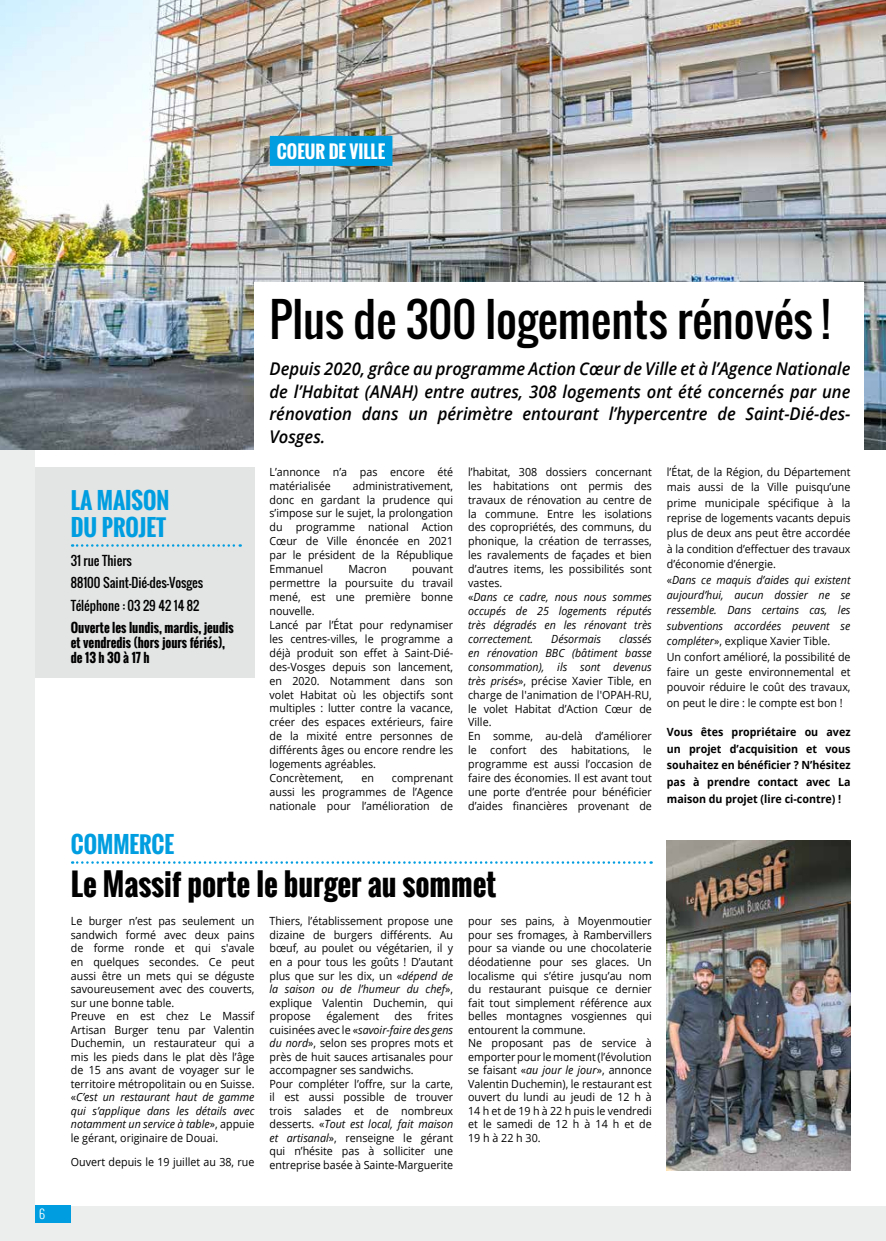
<style>
.page{position:relative;width:886px;height:1241px;background:#fff}
.page>*{position:absolute;margin:0;border:0;box-sizing:border-box;transform-origin:0 0}
.t1{font:45px "Oswald";color:#000}
.t2{font:700 30px "Oswald";color:#000}
.t3{font:700 22.5px/27px "Oswald";color:#009ee0}
.t4{font:italic 600 17.5px/22.5px "Open Sans";color:#000;text-align:justify;scale:.95 1}
.t5{font:700 17.5px "Oswald";color:#fff}
.t6{font:700 12.5px/15px "Oswald";color:#000}
.t7{font:12.5px/22.1px "Oswald";color:#000}
.t8{font:300 12.5px "Oswald";color:#fff}
.t9{font:11.25px/13.5px "Open Sans";color:#000;scale:.95 1}
.t10{font:700 11.25px/16.9px "Open Sans";color:#000;text-align:justify;scale:.95 1}
.t11{font:italic 11.25px "Open Sans";color:#000;scale:.95 1}
.s1{font-style:italic}
</style>
<div class="page">
<div style="left:0;top:0;width:886px;height:1240px;background:#eceded"></div>
<div style="left:35px;top:35px;width:851px;height:1170px;background:#fff"></div>
<img style="left:0;top:0;width:886px;height:449px">
<div style="left:254px;top:282px;width:610px;height:174px;background:#fff"></div>
<div style="left:270px;top:136px;width:122px;height:30px;background:#009ee0"></div>
<svg style="left:72px;top:861px;width:580px;height:2px"></svg>
<img style="left:667px;top:840px;width:183px;height:329px">
<div style="left:35px;top:467px;width:219px;height:210px;background:#e3e4e4"></div>
<svg style="left:72px;top:544px;width:169px;height:2px"></svg>
<div style="left:35px;top:1205px;width:36px;height:17px;background:#009ee0"></div>
<h3 class="t5" style="left:277px;top:138px;width:110px">COEUR DE VILLE</h3>
<p class="t8" style="left:39px;top:1204px;width:7px">6</p>
<h3 class="t3" style="left:71px;top:487px;width:100px">LA MAISON<br>DU PROJET</h3>
<p class="t7" style="left:71px;top:550px;width:134px">31 rue Thiers<br>88100 Saint-Dié-des-Vosges<br>Téléphone : 03 29 42 14 82</p>
<p class="t6" style="left:71px;top:620px;width:164px">Ouverte les lundis, mardis, jeudis et vendredis (hors jours fériés), de 13 h 30 à 17 h</p>
<h1 class="t1" style="left:269px;top:286px;width:562px">Plus de 300 logements rénovés !</h1>
<h3 class="t4" style="left:269px;top:357px;width:613px">Depuis 2020, grâce au programme Action Cœur de Ville et à l’Agence Nationale de l’Habitat (ANAH) entre autres, 308 logements ont été concernés par une rénovation dans un périmètre entourant l’hypercentre de Saint-Dié-des-Vosges.</h3>
<p class="t9" style="left:269px;top:464px;width:195px;line-height:13.9px">L’annonce n’a pas encore été matérialisée</p>
<p class="t9" style="left:269px;top:478px;width:195px;line-height:13.9px;text-align:justify;text-indent:83px">administrativement, donc en gardant la prudence qui s’impose sur le sujet, la prolongation du programme national Action Cœur de Ville énoncée en 2021 par le président de la République Emmanuel</p>
<p class="t9" style="left:348px;top:562px;width:42px">Macron</p>
<p class="t9" style="left:269px;top:561px;width:195px;line-height:13.9px;text-indent:142px">pouvant permettre la poursuite du travail mené, est une première bonne nouvelle.<br>Lancé par l’État pour redynamiser les centres-villes, le programme a déjà produit son effet à Saint-Dié&shy;des-Vosges depuis son lancement, en 2020. Notamment dans son volet Habitat où les objectifs sont multiples : lutter contre la vacance, créer des espaces extérieurs, faire de la mixité entre personnes de différents âges ou encore rendre les logements agréables.<br>Concrètement,</p>
<p class="t9" style="left:269px;top:770px;width:195px;line-height:13.9px;text-align:justify;text-indent:122px">comprenant aussi les programmes de l’Agence nationale pour l’amélioration de</p>
<p class="t9" style="left:361px;top:770px;width:15px">en</p>
<p class="t9" style="left:468px;top:464px;width:195px;line-height:13.9px">l’habitat, 308 dossiers concernant les habitations ont permis des travaux de rénovation au centre de la commune. Entre les isolations des copropriétés, des communs, du phonique, la création de terrasses, les ravalements de façades et bien d’autres items, les possibilités sont vastes.<br>«<span class="s1">Dans ce cadre, nous nous sommes occupés de 25 logements réputés très dégradés en les rénovant très correctement.</span></p>
<p class="t9" style="left:468px;top:631px;width:195px;line-height:13.9px;text-indent:151px"><span class="s1">classés en rénovation BBC (bâtiment basse consommation), ils sont devenus très prisés</span>», précise Xavier Tible, en charge de l'animation de l'OPAH-RU, le volet Habitat d’Action Cœur de<br>Ville.<br>En somme, au-delà d’améliorer le confort des habitations, le programme est aussi l’occasion de faire des économies. Il est avant tout une porte d’entrée pour bénéficier d’aides financières provenant de</p>
<p class="t11" style="left:551px;top:631px;width:54px">Désormais</p>
<p class="t9" style="left:667px;top:463px;width:195px;line-height:15.4px">l’État, de la Région, du Département mais aussi de la Ville puisqu’une prime municipale spécifique à la reprise de logements vacants depuis plus de deux ans peut être accordée à la condition d’effectuer des travaux d’économie d’énergie.<br>«<span class="s1">Dans ce maquis d’aides qui existent aujourd’hui, aucun dossier ne se ressemble. Dans certains cas, les subventions accordées peuvent se compléter</span>», explique Xavier Tible.<br>Un confort amélioré, la possibilité de faire un geste environnemental et pouvoir réduire le coût des travaux, on peut le dire : le compte est bon !</p>
<p class="t10" style="left:667px;top:722px;width:195px">Vous êtes propriétaire ou avez un projet d’acquisition et vous souhaitez en bénéficier ? N’hésitez pas à prendre contact avec La maison du projet (lire ci-contre) !</p>
<h3 class="t3" style="left:71px;top:831px;width:105px">COMMERCE</h3>
<h2 class="t2" style="left:71px;top:861px;width:427px">Le Massif porte le burger au sommet</h2>
<p class="t9" style="left:71px;top:914px;width:195px">Le burger n’est pas seulement un sandwich formé avec deux pains de forme ronde et qui s'avale en quelques secondes. Ce peut aussi être un mets qui se déguste savoureusement avec des couverts, sur une bonne table.<br>Preuve en est chez Le Massif<br>Artisan Burger tenu par Valentin<br>Duchemin, un restaurateur qui a mis les pieds dans le plat dès l’âge de 15 ans avant de voyager sur le territoire métropolitain ou en Suisse. «<span class="s1">C’est un restaurant haut de gamme qui s’applique dans les détails avec notamment un service à table</span>», appuie le gérant, originaire de Douai.</p>
<p class="t9" style="left:71px;top:1154px;width:195px">Ouvert depuis le 19 juillet au 38, rue</p>
<p class="t9" style="left:269px;top:914px;width:195px;text-align:justify">Thiers, l’établissement propose une dizaine de burgers différents. Au bœuf, au poulet ou végétarien, il y en a pour tous les goûts ! D’autant plus que sur les dix, un «<span class="s1">dépend de la saison ou de l’humeur du chef</span>», explique Valentin Duchemin, qui propose</p>
<p class="t9" style="left:468px;top:914px;width:195px">pour ses pains, à Moyenmoutier pour ses fromages, à Rambervillers pour sa viande ou une chocolaterie déodatienne pour ses glaces. Un localisme qui s’étire jusqu’au nom du restaurant puisque ce dernier fait tout simplement référence aux belles montagnes vosgiennes qui entourent la commune.<br>Ne proposant pas de service à emporter pour le moment (l’évolution se faisant «<span class="s1">au jour le jour</span>», annonce<br>Valentin Duchemin), le restaurant est ouvert du lundi au jeudi de 12 h à<br>14 h et de 19 h à 22 h puis le vendredi et le samedi de 12 h à 14 h et de<br>19 h à 22 h 30.</p>
<p class="t9" style="left:326px;top:1008px;width:57px">également</p>
<p class="t9" style="left:394px;top:1008px;width:20px">des</p>
<p class="t9" style="left:269px;top:1008px;width:195px;text-indent:158px">frites cuisinées avec le «<span class="s1">savoir-faire des gens du nord</span>», selon ses propres mots et près de huit sauces artisanales pour accompagner ses sandwichs.<br>Pour compléter l’offre, sur la carte, il est aussi possible de trouver trois salades et de nombreux desserts. «<span class="s1">Tout est local, fait maison et artisanal</span>», renseigne le gérant qui n’hésite pas à solliciter une entreprise basée à Sainte-Marguerite</p>
</div>
